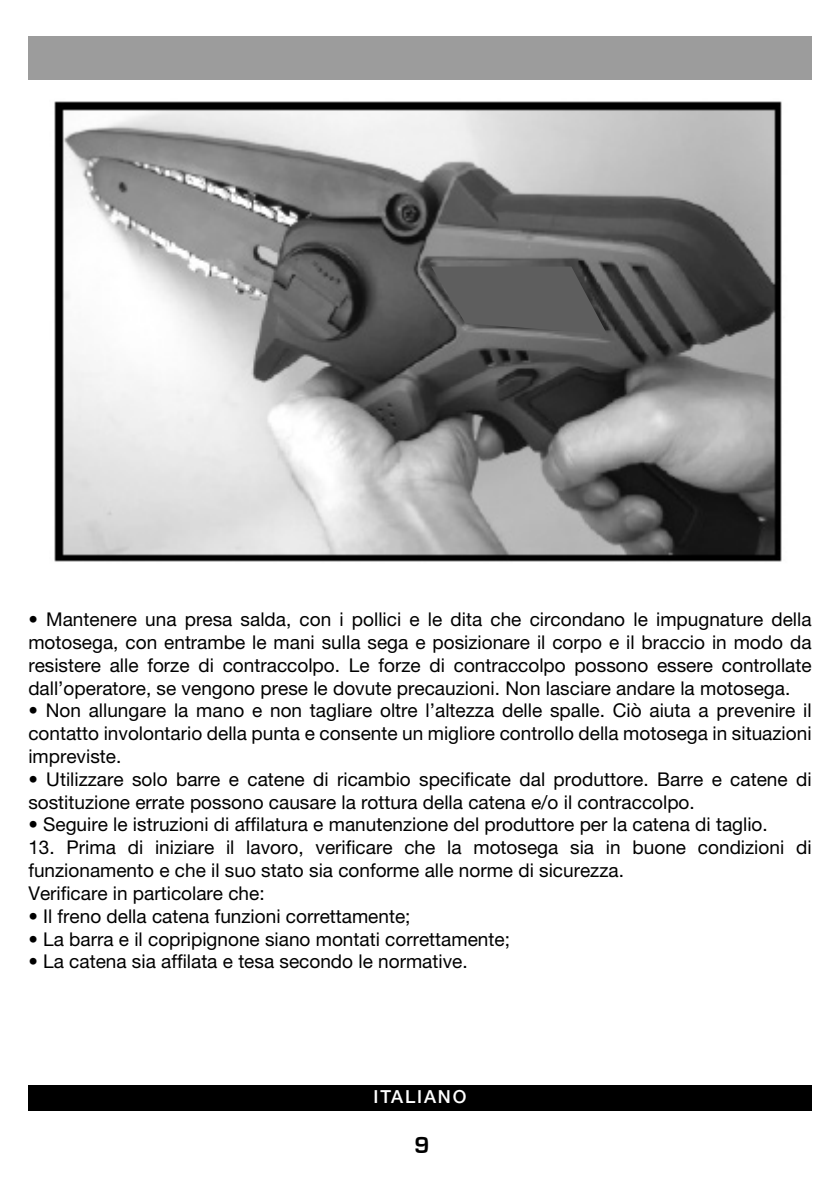
<style>
.page{position:relative;width:840px;height:1191px;background:#fff}
.page>*{position:absolute;margin:0;border:0;box-sizing:border-box;transform-origin:0 0}
.t1{font:700 24px "Eurostile";color:#000}
.t2{font:19px/22.8px "Helvetica Neue LT Pro";color:#000;text-align:justify}
.t3{font:500 18px "Helvetica Neue LT Pro";letter-spacing:.1em;color:#fff}
</style>
<div class="page">
<div style="left:28px;top:1085px;width:783px;height:25px;background:#000"></div>
<div style="left:28px;top:36px;width:783px;height:43px;background:#9c9c9c"></div>
<img style="left:54px;top:101px;width:728px;height:461px">
<svg style="left:431px;top:266px;width:176px;height:68px;background:#5a5a5a"></svg>
<p class="t2" style="left:28px;top:608px;width:784px">• Mantenere una presa salda, con i pollici e le dita che circondano le impugnature della motosega, con entrambe le mani sulla sega e posizionare il corpo e il braccio in modo da resistere alle forze di contraccolpo. Le forze di contraccolpo possono essere controllate dall’operatore, se vengono prese le dovute precauzioni. Non lasciare andare la motosega.</p>
<p class="t2" style="left:28px;top:699px;width:784px">• Non allungare la mano e non tagliare oltre l’altezza delle spalle. Ciò aiuta a prevenire il contatto involontario della punta e consente un migliore controllo della motosega in situazioni impreviste.</p>
<p class="t2" style="left:28px;top:767px;width:784px">• Utilizzare solo barre e catene di ricambio specificate dal produttore. Barre e catene di sostituzione errate possono causare la rottura della catena e/o il contraccolpo.</p>
<p class="t2" style="left:28px;top:813px;width:740px">• Seguire le istruzioni di affilatura e manutenzione del produttore per la catena di taglio.</p>
<p class="t2" style="left:28px;top:836px;width:784px">13. Prima di iniziare il lavoro, verificare che la motosega sia in buone condizioni di funzionamento e che il suo stato sia conforme alle norme di sicurezza.</p>
<p class="t2" style="left:28px;top:881px;width:238px">Verificare in particolare che:</p>
<p class="t2" style="left:28px;top:904px;width:383px">• Il freno della catena funzioni correttamente;</p>
<p class="t2" style="left:28px;top:927px;width:483px">• La barra e il copripignone siano montati correttamente;</p>
<p class="t2" style="left:28px;top:950px;width:440px">• La catena sia affilata e tesa secondo le normative.</p>
<p class="t3" style="left:373px;top:1085px;width:94px">ITALIANO</p>
<p class="t1" style="left:414px;top:1132px;width:17px">9</p>
</div>
